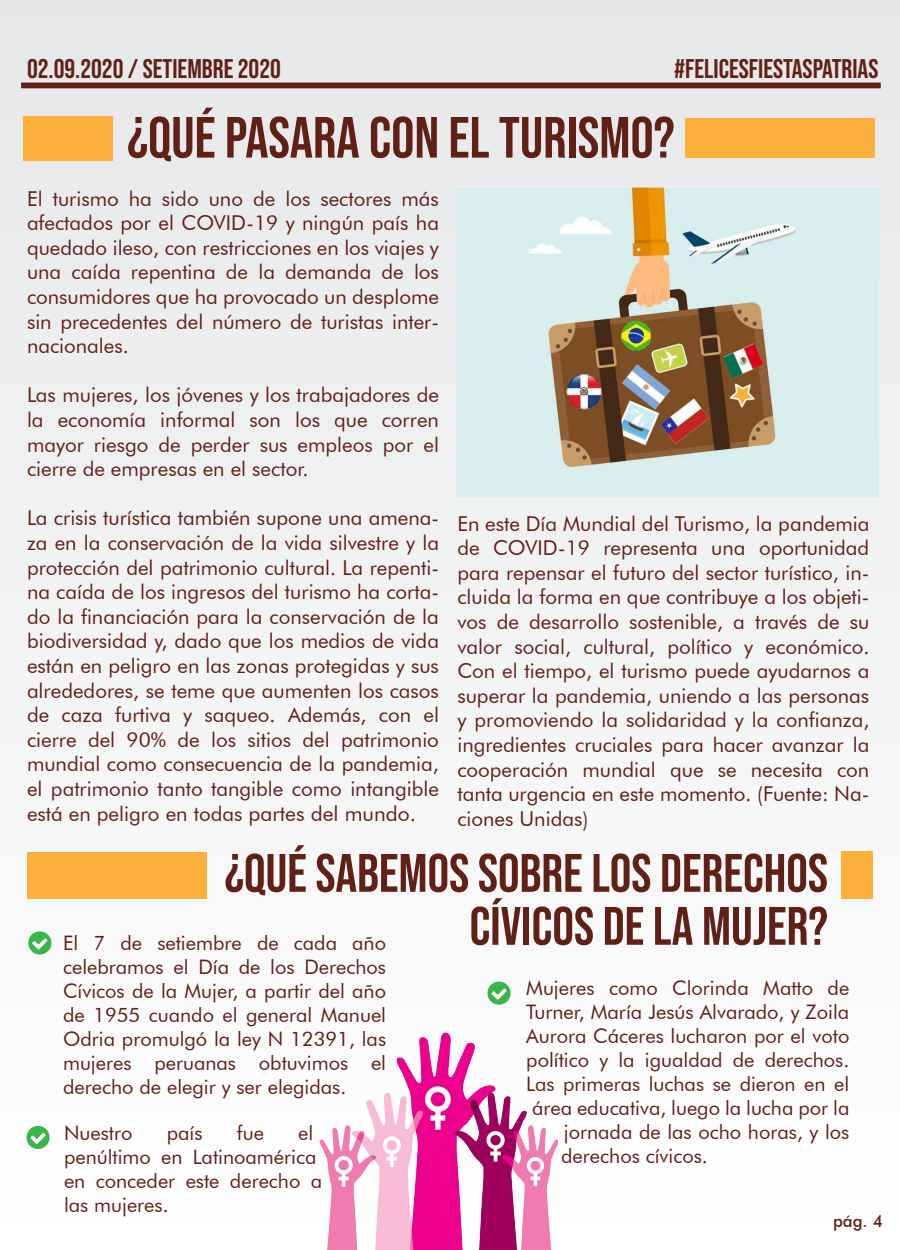
<style>
.page{position:relative;width:900px;height:1250px;background:#fff}
.page>*{position:absolute;margin:0;border:0;box-sizing:border-box;transform-origin:0 0}
.t1{font:58px "Bebas Neue";color:#602016}
.t2{font:54px/53px "Bebas Neue";color:#602016;text-align:right}
.t3{font:27px "Bebas Neue";color:#602016}
.t4{font:20.5px/24.6px "Futura BT";color:#602016;text-align:justify}
.t5{font:20px/24px "Futura BT";color:#602016;text-align:justify}
.t6{font:500 17px "Futura BT";color:#602016}
.s1{font-size:21px}
</style>
<div class="page">
<div style="left:0;top:0;width:900px;height:1248px;background:linear-gradient(to right,#f1f2f2,#f4f5f5)"></div>
<div style="left:21px;top:83px;width:860px;height:5px;border:3px solid #602016"></div>
<div style="left:23px;top:116px;width:90px;height:45px;background:#fbb03b"></div>
<div style="left:685px;top:118px;width:189px;height:40px;background:#fbb03b"></div>
<div style="left:841px;top:851px;width:32px;height:48px;background:#fbb03b"></div>
<div style="left:27px;top:852px;width:180px;height:47px;background:#fbb03b"></div>
<svg style="left:28px;top:931px;width:24px;height:24px"></svg>
<svg style="left:26px;top:1126px;width:24px;height:23px"></svg>
<svg style="left:487px;top:982px;width:24px;height:23px"></svg>
<img style="left:319px;top:1033px;width:239px;height:217px">
<img style="left:456px;top:187px;width:422px;height:310px">
<h3 class="t3" style="left:27px;top:53px;width:255px">02.09.2020 / SETIEMBRE 2020</h3>
<h3 class="t3" style="left:674px;top:53px;width:206px">#FELICESFIESTASPATRIAS</h3>
<h1 class="t1" style="left:127px;top:105px;width:549px">¿QUÉ PASARA CON EL TURISMO?</h1>
<p class="t4" style="left:27px;top:186px;width:414px">El turismo ha sido uno de los sectores más afectados por el COVID-19 y ningún país ha quedado ileso, con restricciones en los viajes y una caída repentina de la demanda de los consumidores que ha provocado un desplome sin precedentes del número de turistas inter&shy;nacionales.</p>
<p class="t4" style="left:27px;top:383px;width:414px">Las mujeres, los jóvenes y los trabajadores de la economía informal son los que corren mayor riesgo de perder sus empleos por el cierre de empresas en el sector.</p>
<p class="t4" style="left:27px;top:506px;width:414px">La crisis turística también supone una amena&shy;za en la conservación de la vida silvestre y la protección del patrimonio cultural. La repenti&shy;na caída de los ingresos del turismo ha corta&shy;do la financiación para la conservación de la biodiversidad y, dado que los medios de vida están en peligro en las zonas protegidas y sus alrededores, se teme que aumenten los casos de caza furtiva y saqueo. Además, con el cierre del 90% de los sitios del patrimonio mundial como consecuencia de la pandemia, el patrimonio tanto tangible como intangible está en peligro en todas <span class="s1">partes del mundo.</span></p>
<p class="t4" style="left:457px;top:511px;width:414px">En este Día Mundial del Turismo, la pandemia de COVID-19 representa una oportunidad para repensar el futuro del sector turístico, in&shy;cluida la forma en que contribuye a los objeti&shy;vos de desarrollo sostenible, a través de su valor social, cultural, político y económico.<br>Con el tiempo, el turismo puede ayudarnos a superar la pandemia, uniendo a las personas y promoviendo la solidaridad y la confianza, ingredientes cruciales para hacer avanzar la cooperación mundial que se necesita con tanta urgencia en este momento. (Fuente: Na&shy;ciones Unidas)</p>
<h2 class="t2" style="left:224px;top:846px;width:605px">¿QUÉ SABEMOS SOBRE LOS DERECHOS<br>CÍVICOS DE LA MUJER?</h2>
<p class="t5" style="left:63px;top:931px;width:325px">El 7 de setiembre de cada año celebramos el Día de los Derechos Cívicos de la Mujer, a partir del año de 1955 cuando el general Manuel Odria promulgó la ley N 12391, las mujeres peruanas obtuvimos el derecho de elegir y ser elegidas.</p>
<p class="t5" style="left:526px;top:976px;width:325px">Mujeres como Clorinda Matto de</p>
<p class="t5" style="left:526px;top:1000px;width:325px">Turner, María Jesús Alvarado, y Zoila</p>
<p class="t5" style="left:526px;top:1024px;width:325px">Aurora Cáceres lucharon por el voto</p>
<p class="t5" style="left:526px;top:1048px;width:325px">político y la igualdad de derechos.</p>
<p class="t5" style="left:526px;top:1072px;width:325px">Las primeras luchas se dieron en el</p>
<p class="t5" style="left:532px;top:1096px;width:319px">área educativa, luego la lucha por la</p>
<p class="t5" style="left:564px;top:1120px;width:287px">jornada de las ocho horas, y los</p>
<p class="t5" style="left:561px;top:1144px;width:148px">derechos cívicos.</p>
<p class="t5" style="left:64px;top:1121px;width:70px">Nuestro</p>
<p class="t5" style="left:167px;top:1121px;width:37px">país</p>
<p class="t5" style="left:237px;top:1121px;width:28px">fue</p>
<p class="t5" style="left:64px;top:1121px;width:260px;text-align:left;text-indent:234px">el penúltimo en Latinoamérica en conceder este derecho a las mujeres.</p>
<p class="t6" style="left:833px;top:1210px;width:51px">pág. 4</p>
</div>
